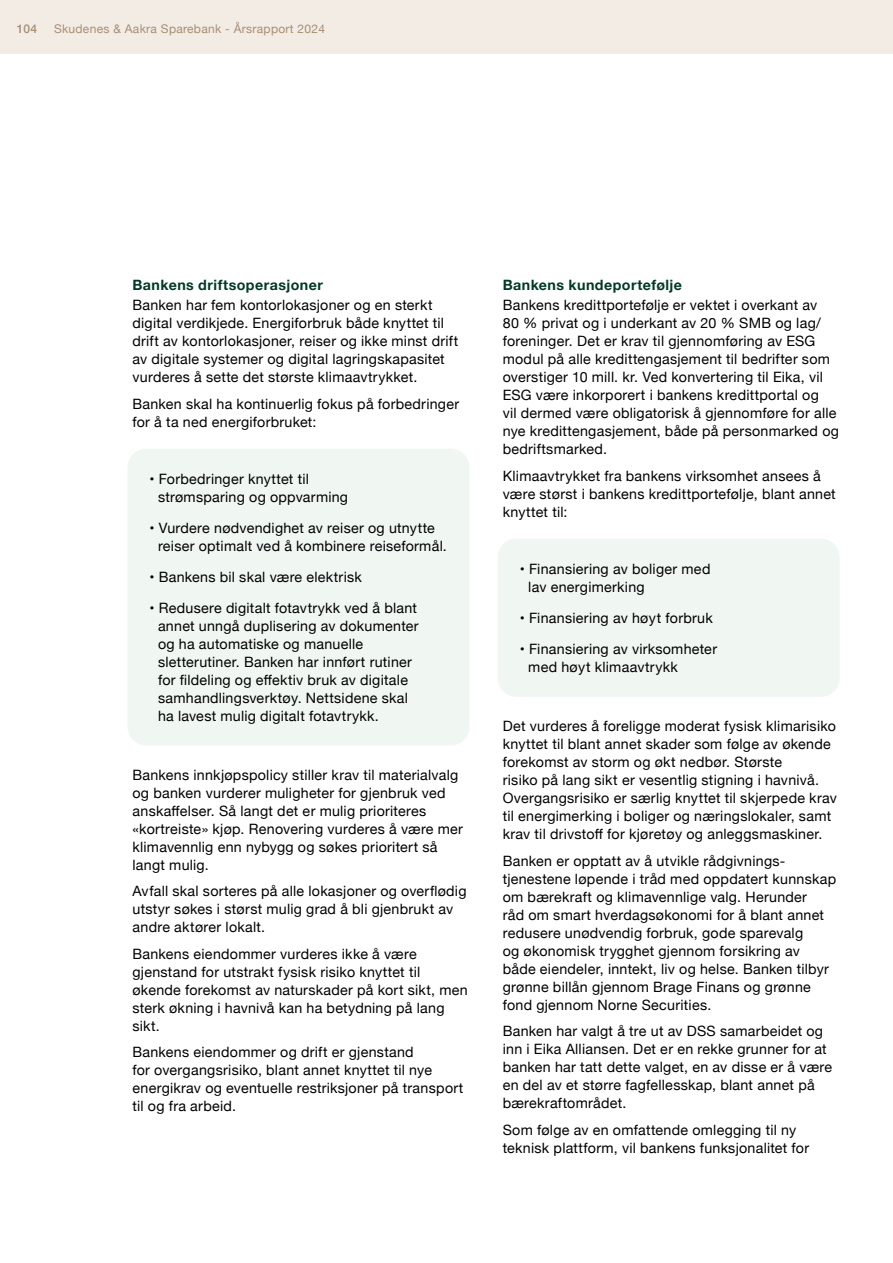
<style>
.page{position:relative;width:893px;height:1263px;background:#fff}
.page>*{position:absolute;margin:0;border:0;box-sizing:border-box;transform-origin:0 0}
.Brødtekst_2024{font:14.25px/18px "Helvetica Neue";letter-spacing:.02em;color:#000}
.Brødtekst_m_INNRYKK{font:14.25px/18px "Helvetica Neue";letter-spacing:.02em;color:#000}
.HEADING_EXP{font:700 14.25px "Helvetica Neue";letter-spacing:.03em;color:#003927}
.t1{font:12px "Helvetica Neue";letter-spacing:.025em;color:#a78e72}
.t2{font:500 12px "Helvetica Neue";color:#a78e72}
</style>
<div class="page">
<div style="left:0;top:0;width:893px;height:54px;background:#f3ece5"></div>
<div style="left:128px;top:449px;width:341px;height:296px;background:#f0f7f3;border-radius:18px"></div>
<div style="left:127px;top:449px;width:342px;height:296px;border:2px solid #f0f7f3;border-radius:18px"></div>
<div style="left:498px;top:539px;width:341px;height:157px;background:#f0f7f3;border-radius:18px"></div>
<div style="left:498px;top:539px;width:342px;height:158px;border:2px solid #f0f7f3;border-radius:18px"></div>
<p class="t2" style="left:17px;top:20px;width:22px">104</p>
<p class="t1" style="left:54px;top:20px;width:273px">Skudenes &amp; Aakra Sparebank - Årsrapport 2024</p>
<p class="HEADING_EXP" style="left:132px;top:274px;width:192px">Bankens driftsoperasjoner</p>
<p class="Brødtekst_2024" style="left:132px;top:297px;width:327px">Banken har fem kontorlokasjoner og en sterkt digital verdikjede. Energiforbruk både knyttet til drift av kontorlokasjoner, reiser og ikke minst drift av digitale systemer og digital lagringskapasitet vurderes å sette det største klimaavtrykket.</p>
<p class="Brødtekst_2024" style="left:132px;top:396px;width:328px">Banken skal ha kontinuerlig fokus på forbedringer for å ta ned energiforbruket:</p>
<p class="Brødtekst_m_INNRYKK" style="left:158px;top:471px;width:192px;text-indent:-9px">• Forbedringer knyttet til strømsparing og oppvarming</p>
<p class="Brødtekst_m_INNRYKK" style="left:158px;top:520px;width:290px;text-indent:-9px">• Vurdere nødvendighet av reiser og utnytte reiser optimalt ved å kombinere reiseformål.</p>
<p class="Brødtekst_m_INNRYKK" style="left:149px;top:568px;width:214px">• Bankens bil skal være elektrisk</p>
<p class="Brødtekst_m_INNRYKK" style="left:158px;top:599px;width:262px;text-indent:-9px">• Redusere digitalt fotavtrykk ved å blant annet unngå duplisering av dokumenter og ha automatiske og manuelle sletterutiner. Banken har innført rutiner for fildeling og effektiv bruk av digitale samhandlingsverktøy. Nettsidene skal ha lavest mulig digitalt fotavtrykk.</p>
<p class="Brødtekst_2024" style="left:132px;top:767px;width:332px">Bankens innkjøpspolicy stiller krav til materialvalg og banken vurderer muligheter for gjenbruk ved anskaffelser. Så langt det er mulig prioriteres «kortreiste» kjøp. Renovering vurderes å være mer klimavennlig enn nybygg og søkes prioritert så langt mulig.</p>
<p class="Brødtekst_2024" style="left:132px;top:883px;width:336px">Avfall skal sorteres på alle lokasjoner og overflødig utstyr søkes i størst mulig grad å bli gjenbrukt av andre aktører lokalt.</p>
<p class="Brødtekst_2024" style="left:132px;top:946px;width:337px">Bankens eiendommer vurderes ikke å være gjenstand for utstrakt fysisk risiko knyttet til økende forekomst av naturskader på kort sikt, men sterk økning i havnivå kan ha betydning på lang sikt.</p>
<p class="Brødtekst_2024" style="left:132px;top:1044px;width:332px">Bankens eiendommer og drift er gjenstand<br>for overgangsrisiko, blant annet knyttet til nye energikrav og eventuelle restriksjoner på transport til og fra arbeid.</p>
<p class="HEADING_EXP" style="left:503px;top:274px;width:181px">Bankens kundeportefølje</p>
<p class="Brødtekst_2024" style="left:503px;top:297px;width:338px">Bankens kredittportefølje er vektet i overkant av<br>80 % privat og i underkant av 20 % SMB og lag/ foreninger. Det er krav til gjennomføring av ESG modul på alle kredittengasjement til bedrifter som overstiger 10 mill. kr. Ved konvertering til Eika, vil ESG være inkorporert i bankens kredittportal og<br>vil dermed være obligatorisk å gjennomføre for alle nye kredittengasjement, både på personmarked og bedriftsmarked.</p>
<p class="Brødtekst_2024" style="left:503px;top:468px;width:334px">Klimaavtrykket fra bankens virksomhet ansees å være størst i bankens kredittportefølje, blant annet knyttet til:</p>
<p class="Brødtekst_m_INNRYKK" style="left:528px;top:561px;width:184px;text-indent:-9px">• Finansiering av boliger med lav energimerking</p>
<p class="Brødtekst_m_INNRYKK" style="left:520px;top:610px;width:194px">• Finansiering av høyt forbruk</p>
<p class="Brødtekst_m_INNRYKK" style="left:528px;top:640px;width:190px;text-indent:-9px">• Finansiering av virksomheter med høyt klimaavtrykk</p>
<p class="Brødtekst_2024" style="left:503px;top:718px;width:336px">Det vurderes å foreligge moderat fysisk klimarisiko knyttet til blant annet skader som følge av økende forekomst av storm og økt nedbør. Største<br>risiko på lang sikt er vesentlig stigning i havnivå.<br>Overgangsrisiko er særlig knyttet til skjerpede krav til energimerking i boliger og næringslokaler, samt krav til drivstoff for kjøretøy og anleggsmaskiner.</p>
<p class="Brødtekst_2024" style="left:503px;top:852px;width:335px">Banken er opptatt av å utvikle rådgivnings&shy;tjenestene løpende i tråd med oppdatert kunnskap om bærekraft og klimavennlige valg. Herunder<br>råd om smart hverdagsøkonomi for å blant annet redusere unødvendig forbruk, gode sparevalg<br>og økonomisk trygghet gjennom forsikring av både eiendeler, inntekt, liv og helse. Banken tilbyr grønne billån gjennom Brage Finans og grønne fond gjennom Norne Securities.</p>
<p class="Brødtekst_2024" style="left:503px;top:1023px;width:331px">Banken har valgt å tre ut av DSS samarbeidet og inn i Eika Alliansen. Det er en rekke grunner for at banken har tatt dette valget, en av disse er å være en del av et større fagfellesskap, blant annet på bærekraftområdet.</p>
<p class="Brødtekst_2024" style="left:503px;top:1121px;width:308px">Som følge av en omfattende omlegging til ny teknisk plattform, vil bankens funksjonalitet for</p>
</div>
